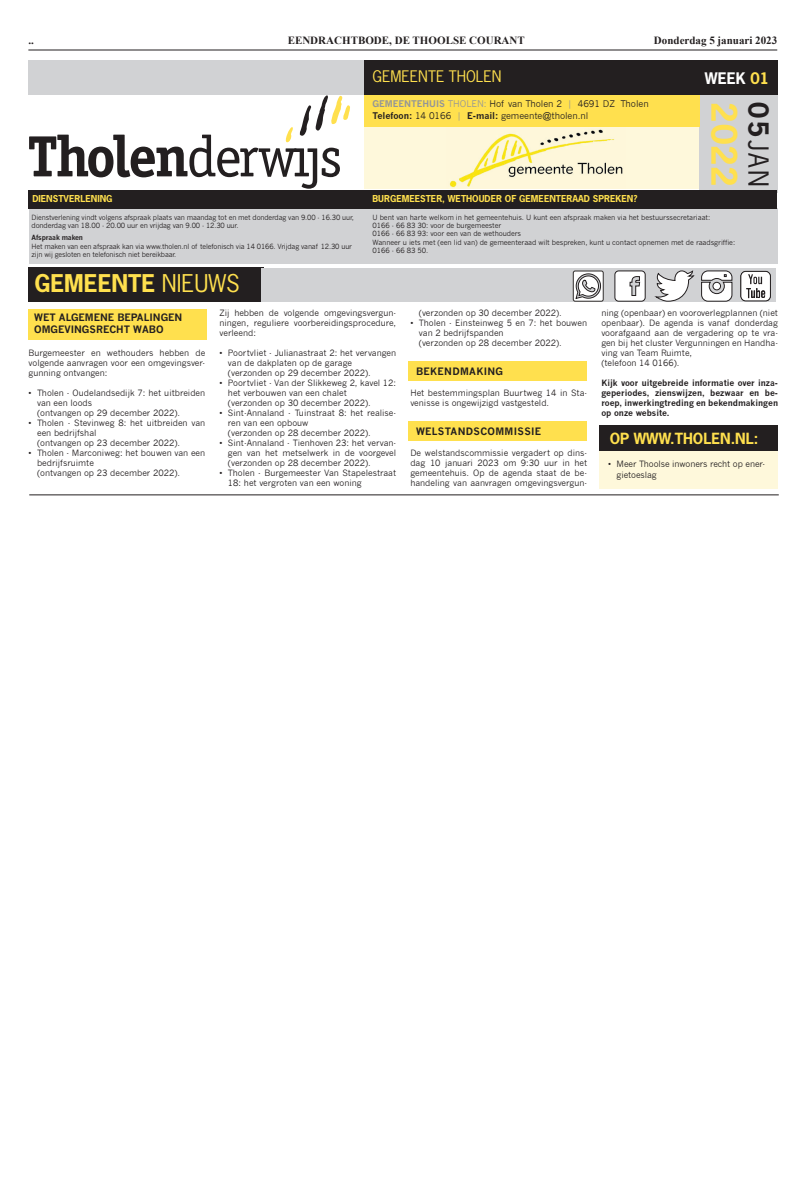
<style>
.page{position:relative;width:806px;height:1180px;background:#fff}
.page>*{position:absolute;margin:0;border:0;box-sizing:border-box;transform-origin:0 0}
.t1{font:700 33px "News Gothic Std";color:#ffe04e}
.t2{font:26px "News Gothic Std";color:#231f20}
.t3{font:700 23px "News Gothic Std";color:#ffe04e}
.t4{font:15px "News Gothic Std";color:#ffe04e}
.t5{font:700 15px "News Gothic Std";color:#fff}
.t6{font:700 14.5px "News Gothic Std";color:#ffe04e}
.t7{font:700 11px "Times New Roman";color:#231f20}
.t8{font:700 10px/12px "News Gothic";color:#231f20}
.t9{font:700 10px "News Gothic";letter-spacing:.03em;color:#231f20}
.t10{font:9px/12.8px "News Gothic";letter-spacing:-.005em;color:#231f20}
.t11{font:700 9px "News Gothic Std";color:#ffe04e}
.t12{font:8.5px/10px "News Gothic";color:#231f20}
.t13{font:700 8.5px/10px "News Gothic";color:#231f20;text-align:justify}
.t14{font:7px/8.4px "News Gothic";letter-spacing:-.02em;color:#231f20}
.t15{font:700 7px "News Gothic";letter-spacing:-.02em;color:#231f20}
.s1{font-weight:700}
.s2{color:#ffe04e}
.s3{font-weight:700;color:#939598}
.s4{color:#939598}
.s5{font-weight:400}
</style>
<div class="page">
<hr style="left:28px;top:50px;width:748px;height:1px;background:#231f20">
<div style="left:364px;top:112px;width:334px;height:77px;background:#fef8db"></div>
<div style="left:28px;top:60px;width:352px;height:35px;background:#d1d2d4"></div>
<svg style="left:29px;top:95px;width:321px;height:94px"></svg>
<img style="left:446px;top:126px;width:178px;height:62px">
<div style="left:364px;top:60px;width:413px;height:35px;background:#231f20"></div>
<div style="left:698px;top:95px;width:78px;height:97px;background:#d1d2d4"></div>
<div style="left:364px;top:95px;width:334px;height:31px;background:#ffe04e"></div>
<div style="left:29px;top:208px;width:748px;height:56px;background:#d1d2d4"></div>
<div style="left:28px;top:190px;width:748px;height:18px;background:#231f20"></div>
<div style="left:408px;top:361px;width:178px;height:20px;background:#ffe04e"></div>
<div style="left:408px;top:421px;width:178px;height:20px;background:#ffe04e"></div>
<div style="left:29px;top:309px;width:177px;height:30px;background:#ffe04e"></div>
<div style="left:28px;top:267px;width:235px;height:35px;background:#231f20"></div>
<hr style="left:29px;top:494px;width:749px;height:1px;background:#231f20">
<div style="left:598px;top:449px;width:179px;height:39px;background:#fef8db"></div>
<div style="left:598px;top:425px;width:179px;height:26px;background:#231f20"></div>
<div style="left:261px;top:268px;width:514px;height:34px;background:#d1d2d4"></div>
<svg style="left:614px;top:270px;width:31px;height:32px"></svg>
<svg style="left:654px;top:270px;width:40px;height:32px"></svg>
<svg style="left:701px;top:270px;width:31px;height:32px"></svg>
<svg style="left:740px;top:271px;width:30px;height:30px"></svg>
<svg style="left:573px;top:271px;width:30px;height:30px"></svg>
<div style="left:572px;top:271px;width:31px;height:30px;border:1px solid #302d2c;border-radius:2px"></div>
<svg style="left:575px;top:270px;width:25px;height:32px"></svg>
<p class="t7" style="left:28px;top:33px;width:7px">..</p>
<p class="t7" style="left:287px;top:33px;width:238px">EENDRACHTBODE, DE THOOLSE COURANT</p>
<p class="t7" style="left:653px;top:33px;width:125px">Donderdag 5 januari 2023</p>
<h3 class="t4" style="left:372px;top:67px;width:130px">GEMEENTE THOLEN</h3>
<h2 class="t2" style="left:774px;top:102px;width:86px;rotate:90deg"><span class="s1">05</span>JAN</h2>
<h3 class="t5" style="left:704px;top:68px;width:66px">WEEK <span class="s2">01</span></h3>
<p class="t10" style="left:372px;top:97px;width:277px"><span class="s3">GEMEENTEHUIS</span> <span class="s4">THOLEN:</span> Hof van Tholen 2 <span class="s4">|</span> 4691 DZ Tholen<br><span class="s1">Telefoon:</span> 14 0166 <span class="s4">|</span> <span class="s1">E-mail:</span> gemeente@tholen.nl</p>
<h1 class="t1" style="left:745px;top:102px;width:86px;rotate:90deg">2022</h1>
<p class="t11" style="left:32px;top:193px;width:82px">DIENSTVERLENING</p>
<p class="t11" style="left:372px;top:193px;width:266px">BURGEMEESTER, WETHOUDER OF GEMEENTERAAD SPREKEN?</p>
<p class="t14" style="left:31px;top:213px;width:324px">Dienstverlening vindt volgens afspraak plaats van maandag tot en met donderdag van 9.00 - 16.30 uur, donderdag van 18.00 - 20.00 uur en vrijdag van 9.00 - 12.30 uur.</p>
<p class="t15" style="left:31px;top:233px;width:53px">Afspraak maken</p>
<p class="t14" style="left:31px;top:242px;width:322px">Het maken van een afspraak kan via www.tholen.nl of telefonisch via 14 0166. Vrijdag vanaf 12.30 uur zijn wij gesloten en telefonisch niet bereikbaar.</p>
<h3 class="t3" style="left:34px;top:268px;width:207px">GEMEENTE <span class="s5">NIEUWS</span></h3>
<p class="t8" style="left:34px;top:311px;width:150px">WET ALGEMENE BEPALINGEN<br>OMGEVINGSRECHT WABO</p>
<p class="t12" style="left:29px;top:348px;width:178px;text-align:justify">Burgemeester en wethouders hebben de volgende aanvragen voor een omgevingsver&shy;gunning ontvangen:</p>
<p class="t12" style="left:37px;top:388px;width:170px;text-indent:-8px">• Tholen - Oudelandsedijk 7: het uitbreiden van een loods<br>(ontvangen op 29 december 2022).</p>
<p class="t12" style="left:37px;top:418px;width:170px;text-indent:-8px">• Tholen - Stevinweg 8: het uitbreiden van een bedrijfshal<br>(ontvangen op 23 december 2022).</p>
<p class="t12" style="left:37px;top:448px;width:170px;text-indent:-8px">• Tholen - Marconiweg: het bouwen van een bedrijfsruimte<br>(ontvangen op 23 december 2022).</p>
<p class="t14" style="left:372px;top:213px;width:364px">U bent van harte welkom in het gemeentehuis. U kunt een afspraak maken via het bestuurssecretariaat:<br>0166 - 66 83 30: voor de burgemeester<br>0166 - 66 83 93: voor een van de wethouders<br>Wanneer u iets met (een lid van) de gemeenteraad wilt bespreken, kunt u contact opnemen met de raadsgriffie:<br>0166 - 66 83 50.</p>
<p class="t12" style="left:418px;top:308px;width:144px">(verzonden op 30 december 2022).</p>
<p class="t12" style="left:418px;top:318px;width:170px;text-indent:-8px">• Tholen - Einsteinweg 5 en 7: het bouwen van 2 bedrijfspanden<br>(verzonden op 28 december 2022).</p>
<p class="t9" style="left:416px;top:365px;width:88px">BEKENDMAKING</p>
<p class="t12" style="left:410px;top:388px;width:178px">Het bestemmingsplan Buurtweg 14 in Sta&shy;venisse is ongewijzigd vastgesteld.</p>
<p class="t9" style="left:416px;top:425px;width:127px">WELSTANDSCOMMISSIE</p>
<p class="t12" style="left:410px;top:448px;width:178px;text-align:justify">De welstandscommissie vergadert op dins&shy;dag 10 januari 2023 om 9:30 uur in het gemeentehuis. Op de agenda staat de be&shy;handeling van aanvragen omgevingsvergun-</p>
<p class="t12" style="left:601px;top:308px;width:178px">ning (openbaar) en vooroverlegplannen (niet openbaar). De agenda is vanaf donderdag voorafgaand aan de vergadering op te vra&shy;gen bij het cluster Vergunningen en Handha&shy;ving van Team Ruimte,<br>(telefoon 14 0166).</p>
<p class="t13" style="left:601px;top:378px;width:178px">Kijk voor uitgebreide informatie over inza&shy;geperiodes, zienswijzen, bezwaar en be&shy;roep, inwerkingtreding en bekendmakingen op onze website.</p>
<p class="t12" style="left:219px;top:308px;width:178px;text-align:justify">Zij hebben de volgende omgevingsvergun&shy;ningen, reguliere voorbereidingsprocedure, verleend:</p>
<p class="t12" style="left:228px;top:348px;width:170px;text-indent:-8px">• Poortvliet - Julianastraat 2: het vervangen van de dakplaten op de garage (verzonden op 29 december 2022).</p>
<p class="t12" style="left:228px;top:378px;width:170px;text-indent:-8px">• Poortvliet - Van der Slikkeweg 2, kavel 12: het verbouwen van een chalet<br>(verzonden op 30 december 2022).</p>
<p class="t12" style="left:228px;top:408px;width:170px;text-indent:-8px">• Sint-Annaland - Tuinstraat 8: het realise&shy;ren van een opbouw<br>(verzonden op 28 december 2022).</p>
<p class="t12" style="left:228px;top:438px;width:170px;text-align:justify;text-indent:-8px">• Sint-Annaland - Tienhoven 23: het vervan&shy;gen van het metselwerk in de voorgevel (verzonden op 28 december 2022).</p>
<p class="t12" style="left:228px;top:468px;width:170px;text-indent:-8px">• Tholen - Burgemeester Van Stapelestraat<br>18: het vergroten van een woning</p>
<h3 class="t6" style="left:609px;top:428px;width:150px">OP WWW.THOLEN.NL:</h3>
<p class="t12" style="left:616px;top:458px;width:150px;line-height:11px;text-indent:-8px">• Meer Thoolse inwoners recht op ener&shy;gietoeslag</p>
</div>
